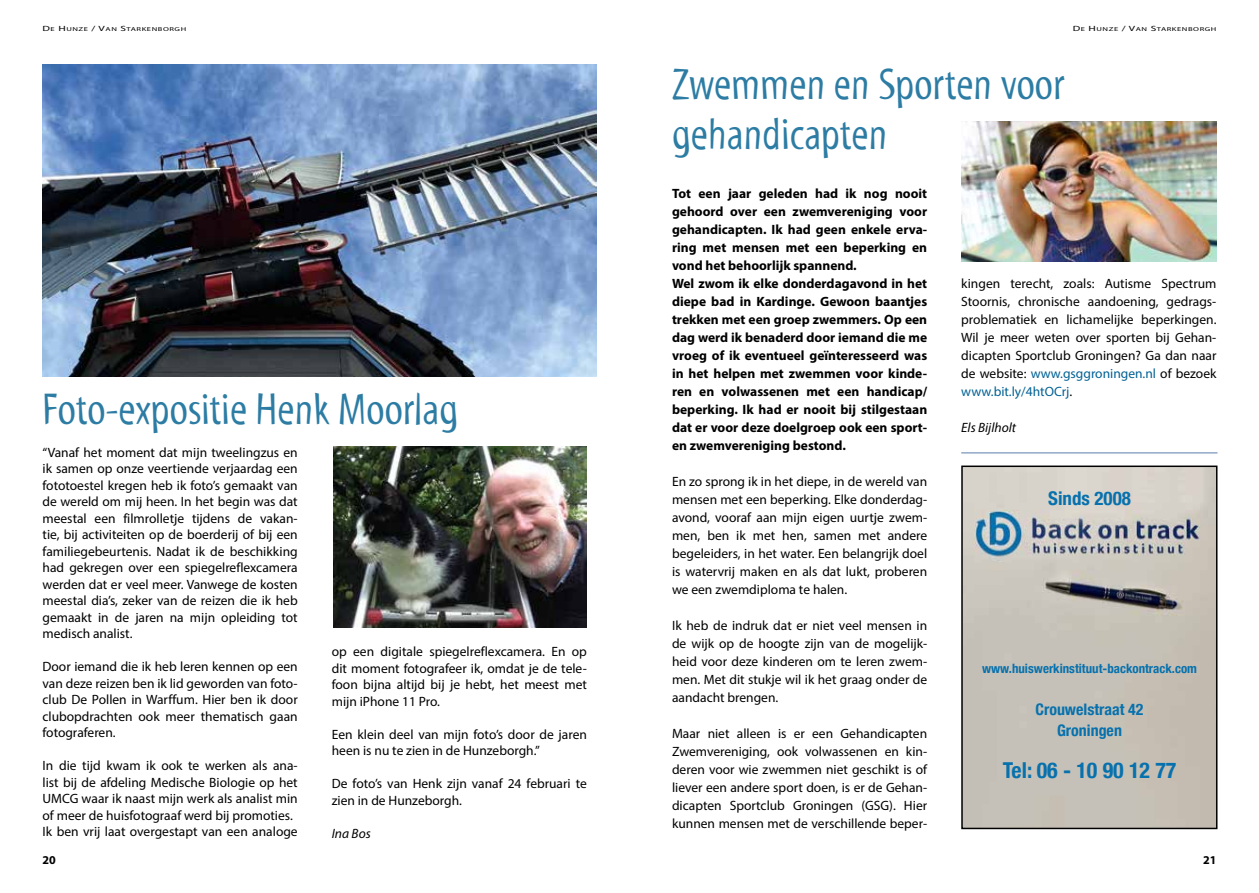
<style>
.page{position:relative;width:1259px;height:893px;background:#fff}
.page>*{position:absolute;margin:0;border:0;box-sizing:border-box;transform-origin:0 0}
.t1{font:45px/49.5px "Myriad Std Tilt";color:#2c7ca4}
.t2{font:700 condensed 21.9px "Helvetica Neue";color:#0771ad}
.t3{font:700 condensed 18.9px "Helvetica Neue";color:#0771ad}
.t4{font:700 condensed 15.9px/21px "Helvetica Neue";color:#0771ad;text-align:center}
.t5{font:13.5px/16.5px "Myriad Pro";color:#000;text-align:justify}
.t6{font:700 13.5px/18px "Myriad Pro";color:#000}
.t7{font:italic 13.5px "Myriad Pro";color:#000}
.t8{font:700 condensed 12.9px "Helvetica Neue";color:#0771ad}
.t9{font:700 12px "Myriad Pro";color:#000}
.t10{font:5.7px "Myriad Pro";letter-spacing:.065em;color:#000;scale:1.5 1}
.s1{font-size:7.5px}
.s2{color:#006194}
</style>
<div class="page">
<img style="left:333px;top:446px;width:254px;height:181px">
<img style="left:43px;top:65px;width:554px;height:312px">
<img style="left:961px;top:121px;width:255px;height:140px">
<img style="left:964px;top:469px;width:250px;height:357px">
<div style="left:961px;top:466px;width:256px;height:363px;border:2px solid #000"></div>
<hr style="left:961px;top:452px;width:256px;height:2px;background:#90a8c8">
<p class="t10" style="left:43px;top:26px;width:96px"><span class="s1">D</span>E <span class="s1">H</span>UNZE <span class="s1">/ V</span>AN <span class="s1">S</span>TARKENBORGH</p>
<p class="t10" style="left:1072px;top:26px;width:96px"><span class="s1">D</span>E <span class="s1">H</span>UNZE <span class="s1">/ V</span>AN <span class="s1">S</span>TARKENBORGH</p>
<h1 class="t1" style="left:43px;top:385px;width:417px">Foto-expositie Henk Moorlag</h1>
<p class="t5" style="left:43px;top:444px;width:257px">“Vanaf het moment dat mijn tweelingzus en ik samen op onze veertiende verjaardag een fototoestel kregen heb ik foto’s gemaakt van de wereld om mij heen. In het begin was dat meestal een filmrolletje tijdens de vakan&shy;tie, bij activiteiten op de boerderij of bij een familiegebeurtenis. Nadat ik de beschikking had gekregen over een spiegelreflexcamera werden dat er veel meer. Vanwege de kosten meestal dia’s, zeker van de reizen die ik heb gemaakt in de jaren na mijn opleiding tot medisch analist.</p>
<p class="t5" style="left:43px;top:658px;width:257px">Door iemand die ik heb leren kennen op een van deze reizen ben ik lid geworden van foto&shy;club De Pollen in Warffum. Hier ben ik door clubopdrachten ook meer thematisch gaan fotograferen.</p>
<p class="t5" style="left:43px;top:757px;width:257px;text-align:left">In die tijd kwam ik ook te werken als ana&shy;list bij de afdeling Medische Biologie op het UMCG waar ik naast mijn werk als analist min of meer de huisfotograaf werd bij promoties.<br>Ik ben vrij laat overgestapt van een analoge</p>
<p class="t5" style="left:332px;top:643px;width:257px">op een digitale spiegelreflexcamera. En op dit moment fotografeer ik, omdat je de tele&shy;foon bijna altijd bij je hebt, het meest met mijn iPhone 11 Pro.</p>
<p class="t5" style="left:332px;top:726px;width:257px">Een klein deel van mijn foto’s door de jaren heen is nu te zien in de Hunzeborgh.”</p>
<p class="t5" style="left:332px;top:775px;width:257px">De foto’s van Henk zijn vanaf 24 februari te zien in de Hunzeborgh.</p>
<p class="t7" style="left:332px;top:825px;width:40px">Ina Bos</p>
<h1 class="t1" style="left:672px;top:61px;width:394px">Zwemmen en Sporten voor gehandicapten</h1>
<p class="t6" style="left:672px;top:184px;width:257px">Tot een jaar geleden had ik nog nooit gehoord over een zwemvereniging voor gehandicapten. Ik had geen enkele erva&shy;ring met mensen met een beperking en vond het behoorlijk spannend.<br>Wel zwom ik elke donderdagavond in het diepe bad in Kardinge. Gewoon baantjes trekken met een groep zwemmers. Op een dag werd ik benaderd door iemand die me vroeg of ik eventueel geïnteresseerd was in het helpen met zwemmen voor kinde&shy;ren en volwassenen met een handicap/ beperking. Ik had er nooit bij stilgestaan dat er voor deze doelgroep ook een sport&shy;en zwemvereniging bestond.</p>
<p class="t5" style="left:672px;top:472px;width:257px;line-height:18px">En zo sprong ik in het diepe, in de wereld van mensen met een beperking. Elke donderdag&shy;avond, vooraf aan mijn eigen uurtje zwem&shy;men, ben ik met hen, samen met andere begeleiders, in het water. Een belangrijk doel is watervrij maken en als dat lukt, proberen we een zwemdiploma te halen.</p>
<p class="t5" style="left:672px;top:616px;width:257px;line-height:18px">Ik heb de indruk dat er niet veel mensen in de wijk op de hoogte zijn van de mogelijk&shy;heid voor deze kinderen om te leren zwem&shy;men. Met dit stukje wil ik het graag onder de aandacht brengen.</p>
<p class="t5" style="left:672px;top:724px;width:257px;line-height:18px">Maar niet alleen is er een Gehandicapten Zwemvereniging, ook volwassenen en kin&shy;deren voor wie zwemmen niet geschikt is of liever een andere sport doen, is er de Gehan&shy;dicapten Sportclub Groningen (GSG). Hier kunnen mensen met de verschillende beper-</p>
<p class="t5" style="left:961px;top:274px;width:257px;line-height:18px">kingen terecht, zoals: Autisme Spectrum Stoornis, chronische aandoening, gedrags&shy;problematiek en lichamelijke beperkingen.<br>Wil je meer weten over sporten bij Gehan&shy;dicapten Sportclub Groningen? Ga dan naar de website: <span class="s2">www.gsggroningen.nl</span> of bezoek <span class="s2">www.bit.ly/4htOCrj</span>.</p>
<p class="t7" style="left:961px;top:419px;width:56px">Els Bijlholt</p>
<h3 class="t3" style="left:1048px;top:483px;width:84px">Sinds 2008</h3>
<p class="t8" style="left:982px;top:658px;width:216px">www.huiswerkinstituut-backontrack.com</p>
<p class="t4" style="left:1035px;top:698px;width:110px">Crouwelstraat 42<br>Groningen</p>
<h2 class="t2" style="left:1002px;top:752px;width:175px">Tel: 06 - 10 90 12 77</h2>
<p class="t9" style="left:43px;top:852px;width:15px">20</p>
<p class="t9" style="left:1203px;top:852px;width:15px">21</p>
</div>
